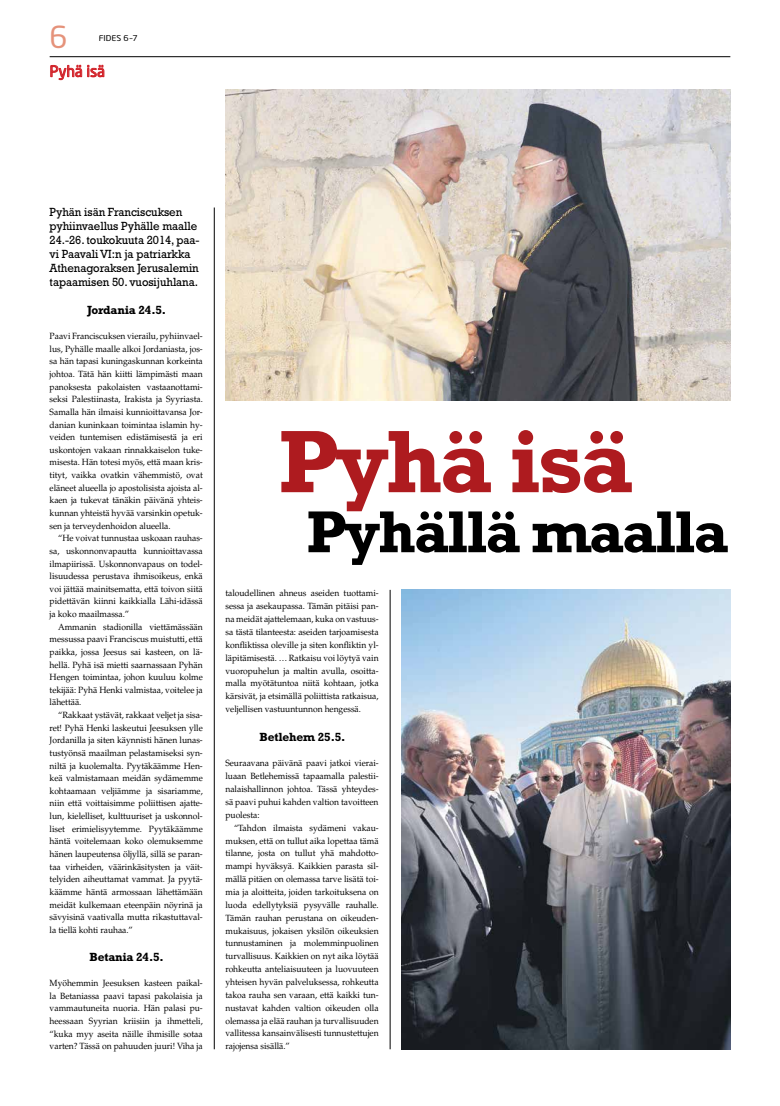
<style>
.page{position:relative;width:780px;height:1106px;background:#fff}
.page>*{position:absolute;margin:0;border:0;box-sizing:border-box;transform-origin:0 0}
.t1{font:700 90px "Rockwell Std";letter-spacing:-.035em;color:#ae1b1f}
.t2{font:700 60px "Rockwell Std";letter-spacing:-.035em;color:#000}
.t3{font:30px "Neo Sans Std";color:#e5927a}
.t4{font:15px "Neo Sans Std";color:#d2232a}
.t5{font:12px/14.1px "Rockwell Std";letter-spacing:-.005em;color:#000;scale:.95 1}
.t6{font:700 12px "Rockwell Std";letter-spacing:-.015em;color:#000}
.t7{font:9px/12.6px "Palatino LT Std";letter-spacing:-.005em;color:#000;text-align:justify;scale:.95 1}
.t8{font:8px "Neo Sans Std";color:#000;scale:1.1 1}
</style>
<div class="page">
<hr style="left:50px;top:57px;width:680px;height:1px;background:#000">
<svg style="left:50px;top:65px;width:54px;height:15px"></svg>
<hr style="left:214px;top:207px;width:1px;height:842px;background:#000">
<hr style="left:390px;top:590px;width:1px;height:459px;background:#000">
<img style="left:225px;top:89px;width:505px;height:311px">
<img style="left:401px;top:590px;width:329px;height:459px">
<h3 class="t3" style="left:50px;top:19px;width:20px">6</h3>
<p class="t8" style="left:99px;top:34px;width:37px">FIDES 6–7</p>
<h3 class="t4" style="left:50px;top:62px;width:57px">Pyhä isä</h3>
<h3 class="t5" style="left:50px;top:204px;width:159px">Pyhän isän Franciscuksen pyhiinvaellus Pyhälle maalle<br>24.-26. toukokuuta 2014, paa&shy;vi Paavali VI:n ja patriarkka<br>Athenagoraksen Jerusalemin tapaamisen 50. vuosijuhlana.</h3>
<h3 class="t6" style="left:87px;top:303px;width:80px">Jordania 24.5.</h3>
<p class="t7" style="left:50px;top:330px;width:163px">Paavi Franciscuksen vierailu, pyhiinvael&shy;lus, Pyhälle maalle alkoi Jordaniasta, jos&shy;sa hän tapasi kuningaskunnan korkeinta johtoa. Tätä hän kiitti lämpimästi maan panoksesta pakolaisten vastaanottami&shy;seksi Palestiinasta, Irakista ja Syyriasta.<br>Samalla hän ilmaisi kunnioittavansa Jor&shy;danian kuninkaan toimintaa islamin hy&shy;veiden tuntemisen edistämisestä ja eri uskontojen vakaan rinnakkaiselon tuke&shy;misesta. Hän totesi myös, että maan kris&shy;tityt, vaikka ovatkin vähemmistö, ovat eläneet alueella jo apostolisista ajoista al&shy;kaen ja tukevat tänäkin päivänä yhteis&shy;kunnan yhteistä hyvää varsinkin opetuk&shy;sen ja terveydenhoidon alueella.</p>
<p class="t7" style="left:50px;top:532px;width:163px;text-indent:9px">“He voivat tunnustaa uskoaan rauhas&shy;sa, uskonnonvapautta kunnioittavassa ilmapiirissä. Uskonnonvapaus on todel&shy;lisuudessa perustava ihmisoikeus, enkä voi jättää mainitsematta, että toivon siitä pidettävän kiinni kaikkialla Lähi-idässä ja koko maailmassa.”</p>
<p class="t7" style="left:50px;top:620px;width:163px;text-indent:9px">Ammanin stadionilla viettämässään messussa paavi Franciscus muistutti, että paikka, jossa Jeesus sai kasteen, on lä&shy;hellä. Pyhä isä mietti saarnassaan Pyhän Hengen toimintaa, johon kuuluu kolme tekijää: Pyhä Henki valmistaa, voitelee ja lähettää.</p>
<p class="t7" style="left:50px;top:709px;width:163px;text-indent:9px">“Rakkaat ystävät, rakkaat veljet ja sisa&shy;ret! Pyhä Henki laskeutui Jeesuksen ylle Jordanilla ja siten käynnisti hänen lunas&shy;tustyönsä maailman pelastamiseksi syn&shy;niltä ja kuolemalta. Pyytäkäämme Hen&shy;keä valmistamaan meidän sydämemme kohtaamaan veljiämme ja sisariamme, niin että voittaisimme poliittisen ajatte&shy;lun, kielelliset, kulttuuriset ja uskonnol&shy;liset erimielisyytemme. Pyytäkäämme häntä voitelemaan koko olemuksemme hänen laupeutensa öljyllä, sillä se paran&shy;taa virheiden, väärinkäsitysten ja väit&shy;telyiden aiheuttamat vammat. Ja pyytä&shy;käämme häntä armossaan lähettämään meidät kulkemaan eteenpäin nöyrinä ja sävyisinä vaativalla mutta rikastuttaval&shy;la tiellä kohti rauhaa.”</p>
<h3 class="t6" style="left:89px;top:949px;width:76px">Betania 24.5.</h3>
<p class="t7" style="left:50px;top:976px;width:163px">Myöhemmin Jeesuksen kasteen paikal&shy;la Betaniassa paavi tapasi pakolaisia ja vammautuneita nuoria. Hän palasi pu&shy;heessaan Syyrian kriisiin ja ihmetteli, “kuka myy aseita näille ihmisille sotaa varten? Tässä on pahuuden juuri! Viha ja</p>
<h1 class="t1" style="left:278px;top:408px;width:356px">Pyhä isä</h1>
<h2 class="t2" style="left:306px;top:496px;width:423px">Pyhällä maalla</h2>
<p class="t7" style="left:225px;top:587px;width:163px;line-height:12.9px">taloudellinen ahneus aseiden tuottami&shy;sessa ja asekaupassa. Tämän pitäisi pan&shy;na meidät ajattelemaan, kuka on vastuus&shy;sa tästä tilanteesta: aseiden tarjoamisesta konfliktissa oleville ja siten konfliktin yl&shy;läpitämisestä. … Ratkaisu voi löytyä vain vuoropuhelun ja maltin avulla, osoitta&shy;malla myötätuntoa niitä kohtaan, jotka kärsivät, ja etsimällä poliittista ratkaisua, veljellisen vastuuntunnon hengessä.</p>
<h3 class="t6" style="left:259px;top:729px;width:87px">Betlehem 25.5.</h3>
<p class="t7" style="left:225px;top:757px;width:163px;line-height:12.9px">Seuraavana päivänä paavi jatkoi vierai&shy;luaan Betlehemissä tapaamalla palestii&shy;nalaishallinnon johtoa. Tässä yhteydes&shy;sä paavi puhui kahden valtion tavoitteen puolesta:</p>
<p class="t7" style="left:225px;top:821px;width:163px;line-height:12.9px;text-indent:9px">“Tahdon ilmaista sydämeni vakau&shy;muksen, että on tullut aika lopettaa tämä tilanne, josta on tullut yhä mahdotto&shy;mampi hyväksyä. Kaikkien parasta sil&shy;mällä pitäen on olemassa tarve lisätä toi&shy;mia ja aloitteita, joiden tarkoituksena on luoda edellytyksiä pysyvälle rauhalle.<br>Tämän rauhan perustana on oikeuden&shy;mukaisuus, jokaisen yksilön oikeuksien tunnustaminen ja molemminpuolinen turvallisuus. Kaikkien on nyt aika löytää rohkeutta anteliaisuuteen ja luovuuteen yhteisen hyvän palveluksessa, rohkeutta takoa rauha sen varaan, että kaikki tun&shy;nustavat kahden valtion oikeuden olla olemassa ja elää rauhan ja turvallisuuden vallitessa kansainvälisesti tunnustettujen rajojensa sisällä.”</p>
</div>
